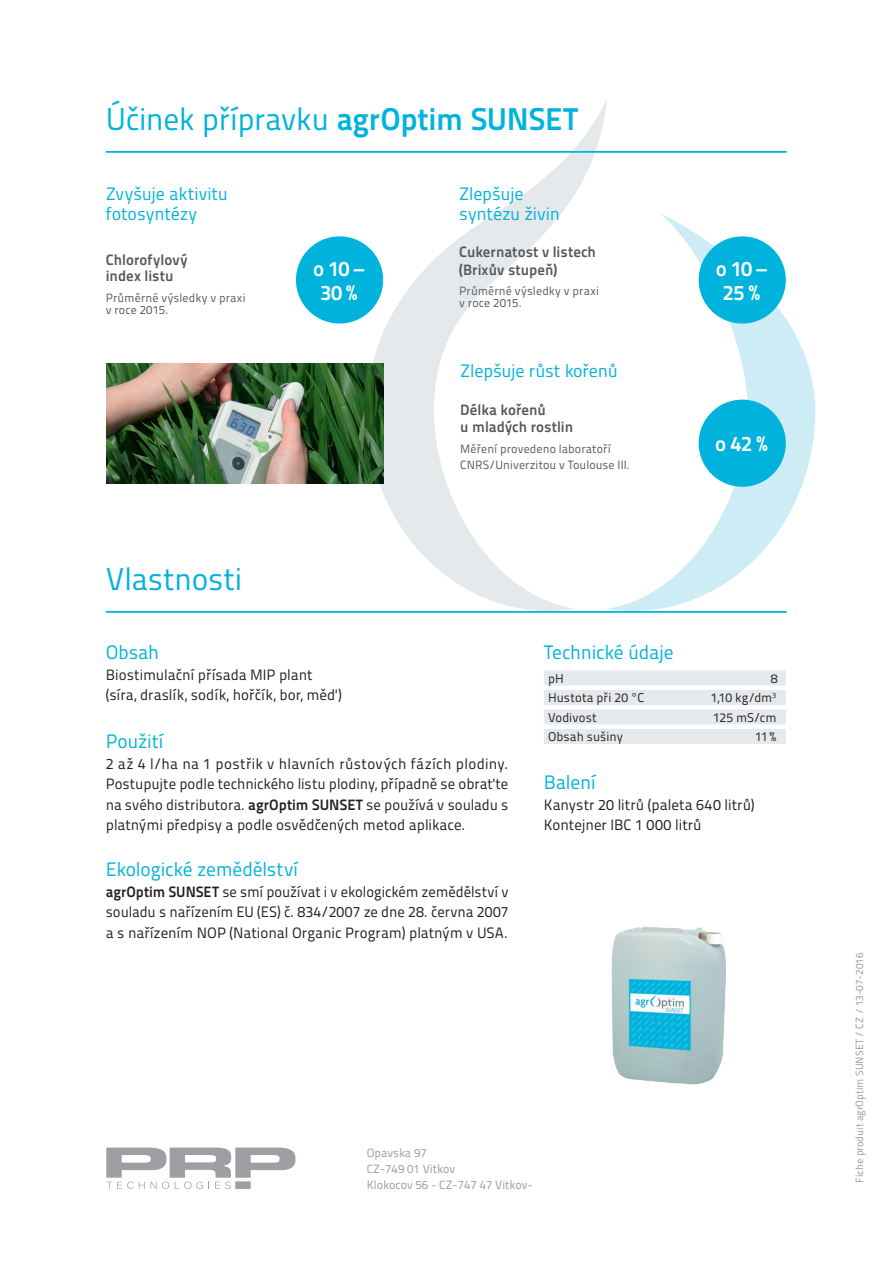
<style>
.page{position:relative;width:893px;height:1263px;background:#fff}
.page>*{position:absolute;margin:0;border:0;box-sizing:border-box;transform-origin:0 0}
.t1{font:31.5px "Titillium Maps 29 L 400 wt";letter-spacing:-.01em;color:#00b3dc}
.t2{font:21px "Titillium Maps 29 L 800 wt";letter-spacing:-.02em;color:#fff}
.t3{font:19.5px "Titillium Maps 29 L 400 wt";letter-spacing:-.01em;color:#00b3dc}
.t4{font:18px/19.8px "Titillium Maps 29 L 400 wt";letter-spacing:-.005em;color:#00b3dc}
.t5{font:15px/20.5px "Titillium Maps 29 L 400 wt";letter-spacing:.005em;color:#231f20;text-align:justify}
.t6{font:15px/16.5px "Titillium Maps 29 L 800 wt";letter-spacing:.005em;color:#57585a}
.t7{font:12.75px "Titillium Maps 29 L 400 wt";letter-spacing:.01em;color:#231f20}
.t8{font:12px/12px "Titillium Maps 29 L 400 wt";letter-spacing:.01em;color:#57585a}
.t9{font:12px "Titillium Maps 29 L 400 wt";color:#959ca1}
.t10{font:10.5px "Titillium Maps 29 L 400 wt";color:#959ca1}
.s1{font-family:"Titillium Maps 29 L 800 wt"}
</style>
<div class="page">
<svg style="left:367px;top:100px;width:240px;height:511px"></svg>
<svg style="left:607px;top:214px;width:208px;height:397px"></svg>
<hr style="left:106px;top:151px;width:681px;height:2px;background:#00b3dc">
<hr style="left:106px;top:611px;width:681px;height:2px;background:#00b3dc">
<svg style="left:106px;top:1147px;width:189px;height:42px"></svg>
<div style="left:544px;top:670px;width:242px;height:15px;background:#e6e9eb"></div>
<div style="left:544px;top:690px;width:242px;height:15px;background:#e6e9eb"></div>
<div style="left:544px;top:709px;width:242px;height:15px;background:#e6e9eb"></div>
<div style="left:544px;top:729px;width:242px;height:15px;background:#e6e9eb"></div>
<img style="left:106px;top:364px;width:277px;height:120px">
<div style="left:296px;top:236px;width:87px;height:88px;background:#00b3dc;border-radius:50%"></div>
<div style="left:699px;top:236px;width:87px;height:88px;background:#00b3dc;border-radius:50%"></div>
<div style="left:699px;top:400px;width:87px;height:87px;background:#00b3dc;border-radius:50%"></div>
<img style="left:611px;top:926px;width:115px;height:159px">
<p class="t1" style="left:106px;top:96px;width:474px">Účinek přípravku <span class="s1">agrOptim SUNSET</span></p>
<p class="t4" style="left:106px;top:183px;width:124px">Zvyšuje aktivitu fotosyntézy</p>
<p class="t6" style="left:106px;top:250px;width:83px">Chlorofylový index listu</p>
<p class="t8" style="left:106px;top:291px;width:141px">Průměrné výsledky v praxi v roce 2015.</p>
<p class="t2" style="left:313px;top:252px;width:52px">o 10 –</p>
<p class="t2" style="left:320px;top:276px;width:39px">30 %</p>
<p class="t1" style="left:106px;top:556px;width:138px">Vlastnosti</p>
<p class="t4" style="left:459px;top:183px;width:102px">Zlepšuje syntézu živin</p>
<p class="t6" style="left:459px;top:243px;width:138px">Cukernatost v listech</p>
<p class="t6" style="left:459px;top:260px;width:100px">(Brixův stupeň)</p>
<p class="t8" style="left:459px;top:284px;width:141px">Průměrné výsledky v praxi v roce 2015.</p>
<p class="t4" style="left:460px;top:360px;width:159px">Zlepšuje růst kořenů</p>
<p class="t6" style="left:460px;top:400px;width:87px">Délka kořenů</p>
<p class="t6" style="left:460px;top:418px;width:114px">u mladých rostlin</p>
<p class="t8" style="left:460px;top:442px;width:152px">Měření provedeno laboratoří</p>
<p class="t8" style="left:460px;top:458px;width:171px">CNRS/Univerzitou v Toulouse III.</p>
<p class="t2" style="left:716px;top:252px;width:52px">o 10 –</p>
<p class="t2" style="left:723px;top:276px;width:39px">25 %</p>
<p class="t2" style="left:715px;top:427px;width:54px">o 42 %</p>
<p class="t3" style="left:106px;top:638px;width:55px">Obsah</p>
<p class="t5" style="left:106px;top:663px;width:208px">Biostimulační přísada MIP plant</p>
<p class="t5" style="left:106px;top:684px;width:238px">(síra, draslík, sodík, hořčík, bor, měď)</p>
<p class="t3" style="left:106px;top:727px;width:59px">Použití</p>
<p class="t5" style="left:106px;top:752px;width:404px">2 až 4 l/ha na 1 postřik v hlavních růstových fázích plodiny.<br>Postupujte podle technického listu plodiny, případně se obraťte na svého distributora. <span class="s1">agrOptim SUNSET</span> se používá v souladu s platnými předpisy a podle osvědčených metod aplikace.</p>
<p class="t3" style="left:106px;top:855px;width:194px">Ekologické zemědělství</p>
<p class="t5" style="left:106px;top:880px;width:404px"><span class="s1">agrOptim SUNSET</span> se smí používat i v ekologickém zemědělství v souladu s nařízením EU (ES) č. 834/2007 ze dne 28. června 2007 a s nařízením NOP (National Organic Program) platným v USA.</p>
<p class="t3" style="left:544px;top:638px;width:131px">Technické údaje</p>
<p class="t7" style="left:548px;top:669px;width:17px">pH</p>
<p class="t7" style="left:771px;top:669px;width:8px">8</p>
<p class="t7" style="left:548px;top:688px;width:98px">Hustota při 20 °C</p>
<p class="t7" style="left:711px;top:688px;width:67px">1,10 kg/dm<sup>3</sup></p>
<p class="t7" style="left:548px;top:708px;width:50px">Vodivost</p>
<p class="t7" style="left:713px;top:708px;width:65px">125 mS/cm</p>
<p class="t7" style="left:548px;top:727px;width:76px">Obsah sušiny</p>
<p class="t7" style="left:755px;top:727px;width:23px">11%</p>
<p class="t3" style="left:544px;top:768px;width:54px">Balení</p>
<p class="t5" style="left:544px;top:793px;width:212px">Kanystr 20 litrů (paleta 640 litrů)</p>
<p class="t5" style="left:544px;top:814px;width:159px">Kontejner IBC 1 000 litrů</p>
<p class="t9" style="left:367px;top:1143px;width:61px">Opavska 97</p>
<p class="t9" style="left:367px;top:1160px;width:90px">CZ-749 01 Vitkov</p>
<p class="t9" style="left:367px;top:1176px;width:168px">Klokocov 56 - CZ-747 47 Vitkov-</p>
<p class="t10" style="left:852px;top:1183px;width:232px;rotate:-90deg">Fiche produit agrOptim SUNSET / CZ / 13-07-2016</p>
</div>
